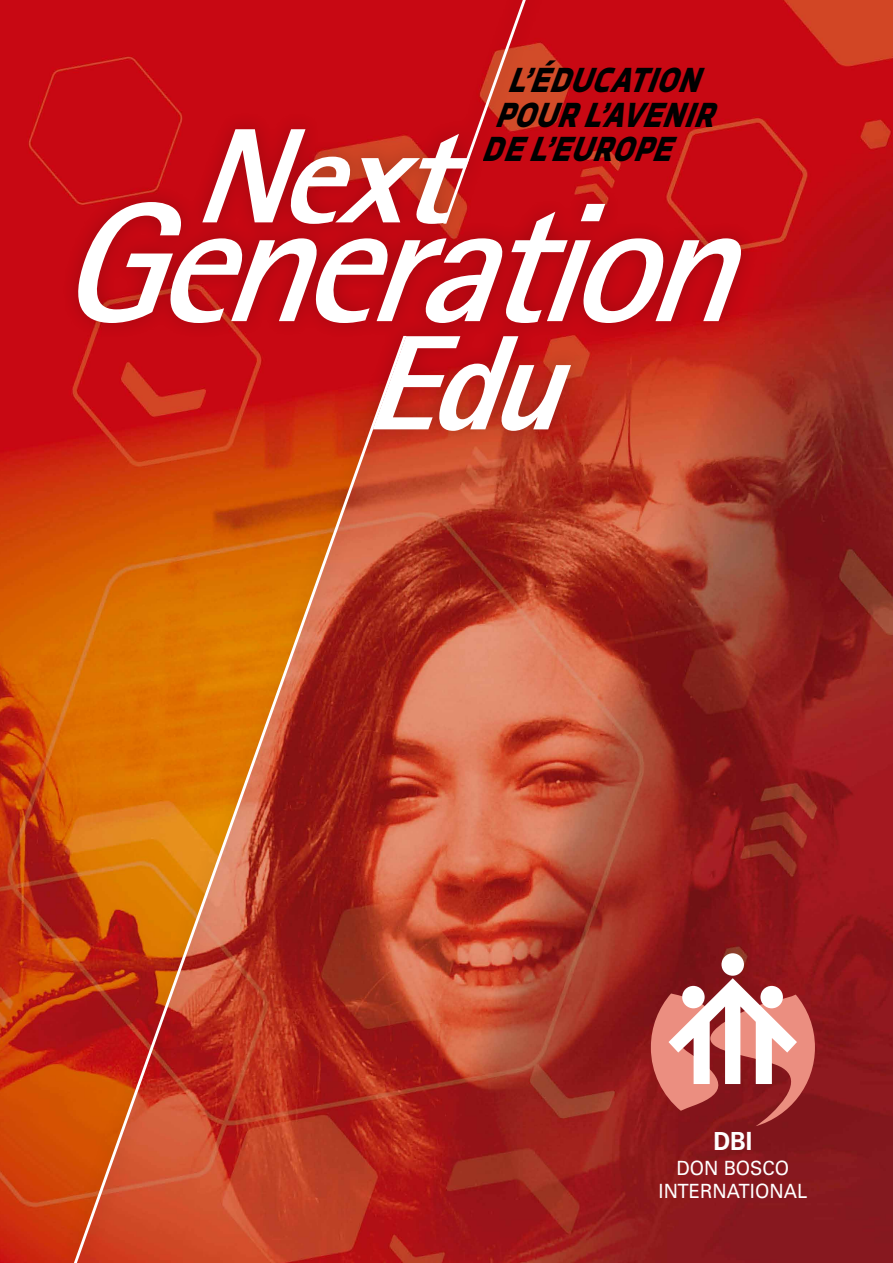
<style>
.page{position:relative;width:893px;height:1263px;background:#fff}
.page>*{position:absolute;margin:0;border:0;box-sizing:border-box;transform-origin:0 0}
.t1{font:italic 700 169.95px "Rotis Sans Serif Std";color:#fff}
.t2{font:italic 800 135px/207px "Rotis Sans Serif Std";color:#fff}
.t3{font:italic 800 34.5px "Decima Nova Pro";color:#000;scale:.9 1}
.t4{font:700 24.9px "Univers LT Std";color:#fff;scale:.94 1}
.t5{font:19.65px/23.1px "Univers LT Std";color:#fff;text-align:center;scale:.94 1}
</style>
<div class="page">
<img style="left:759px;top:0;width:134px;height:1263px">
<div style="left:0;top:0;width:759px;height:1263px;background:#000;opacity:.2"></div>
<svg style="left:441px;top:0;width:122px;height:227px;background:#c91c1d"></svg>
<svg style="left:0;top:333px;width:409px;height:930px;background:#c64417"></svg>
<div style="left:721px;top:953px;width:23px;height:23px;background:#fff;border-radius:50%"></div>
<svg style="left:651px;top:978px;width:164px;height:148px"></svg>
<p class="t3" style="left:506px;top:60px;width:233px">L’ÉDUCATION</p>
<p class="t3" style="left:493px;top:95px;width:263px">POURL’AVENIR</p>
<p class="t3" style="left:481px;top:129px;width:230px">DEL’EUROPE</p>
<h2 class="t2" style="left:363px;top:71px;width:256px;text-indent:-171px">Next<br>Edu</h2>
<h1 class="t1" style="left:55px;top:156px;width:751px">Generation</h1>
<p class="t4" style="left:713px;top:1126px;width:43px">DBI</p>
<p class="t5" style="left:659px;top:1156px;width:160px">DON BOSCO<br>INTERNATIONAL</p>
</div>
